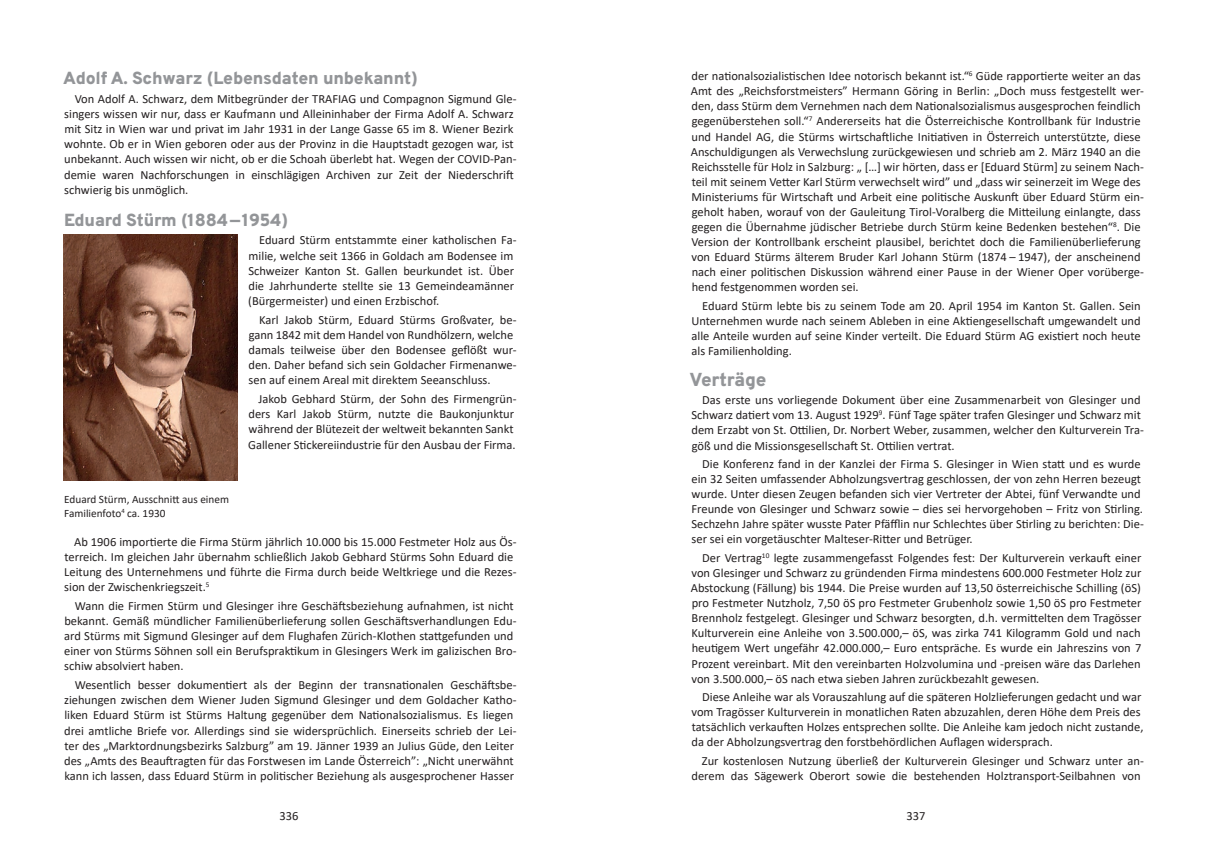
<style>
.page{position:relative;width:1205px;height:851px;background:#fff}
.page>*{position:absolute;margin:0;border:0;box-sizing:border-box;transform-origin:0 0}
.über_mittel{font:800 18.75px "Overpass";letter-spacing:-.01em;color:#939598}
.über_klein{font:800 17.5px "Overpass";letter-spacing:-.01em;color:#939598}
.fliess{font:12.5px/15px "Calibri";color:#231f20}
.bidunterschrift{font:11.25px/13.6px "Calibri";color:#231f20}
</style>
<div class="page">
<img style="left:64px;top:235px;width:173px;height:245px">
<p class="über_klein" style="left:63px;top:65px;width:356px">Adolf A. Schwarz (Lebensdaten unbekannt)</p>
<p class="fliess" style="left:64px;top:91px;width:454px;text-indent:10px">Von Adolf A. Schwarz, dem Mitbegründer der TRAFIAG und Compagnon Sigmund Gle&shy;singers wissen wir nur, dass er Kaufmann und Alleininhaber der Firma Adolf A. Schwarz mit Sitz in Wien war und privat im Jahr 1931 in der Lange Gasse 65 im 8. Wiener Bezirk wohnte. Ob er in Wien geboren oder aus der Provinz in die Hauptstadt gezogen war, ist unbekannt. Auch wissen wir nicht, ob er die Schoah überlebt hat. Wegen der COVID-Pan&shy;demie waren Nachforschungen in einschlägigen Archiven zur Zeit der Niederschrift schwierig bis unmöglich.</p>
<p class="über_klein" style="left:64px;top:207px;width:226px">Eduard Stürm (1884—1954)</p>
<p class="fliess" style="left:248px;top:232px;width:270px;text-indent:11px">Eduard Stürm entstammte einer katholischen Fa&shy;milie, welche seit 1366 in Goldach am Bodensee im Schweizer Kanton St. Gallen beurkundet ist. Über die Jahrhunderte stellte sie 13 Gemeindeamänner (Bürgermeister) und einen Erzbischof.</p>
<p class="fliess" style="left:248px;top:312px;width:269px;text-indent:11px">Karl Jakob Stürm, Eduard Stürms Großvater, be&shy;gann 1842 mit dem Handel von Rundhölzern, welche damals teilweise über den Bodensee geflößt wur&shy;den. Daher befand sich sein Goldacher Firmenanwe&shy;sen auf einem Areal mit direktem Seeanschluss.</p>
<p class="fliess" style="left:248px;top:391px;width:270px;text-indent:10px">Jakob Gebhard Stürm, der Sohn des Firmengrün&shy;ders Karl Jakob Stürm, nutzte die Baukonjunktur während der Blütezeit der weltweit bekannten Sankt Gallener Stickereiindustrie für den Ausbau der Firma.</p>
<p class="bidunterschrift" style="left:64px;top:492px;width:166px">Eduard Stürm, Ausschnitt aus einem<br>Familienfoto<sup>4</sup> ca. 1930</p>
<p class="fliess" style="left:64px;top:533px;width:454px;text-indent:10px">Ab 1906 importierte die Firma Stürm jährlich 10.000 bis 15.000 Festmeter Holz aus Ös&shy;terreich. Im gleichen Jahr übernahm schließlich Jakob Gebhard Stürms Sohn Eduard die Leitung des Unternehmens und führte die Firma durch beide Weltkriege und die Rezes&shy;sion der Zwischenkriegszeit.<sup>5</sup></p>
<p class="fliess" style="left:64px;top:597px;width:454px;text-indent:10px">Wann die Firmen Stürm und Glesinger ihre Geschäftsbeziehung aufnahmen, ist nicht bekannt. Gemäß mündlicher Familienüberlieferung sollen Geschäftsverhandlungen Edu&shy;ard Stürms mit Sigmund Glesinger auf dem Flughafen Zürich-Klothen stattgefunden und einer von Stürms Söhnen soll ein Berufspraktikum in Glesingers Werk im galizischen Bro&shy;schiw absolviert haben.</p>
<p class="fliess" style="left:64px;top:677px;width:454px;text-indent:11px">Wesentlich besser dokumentiert als der Beginn der transnationalen Geschäftsbe&shy;ziehungen zwischen dem Wiener Juden Sigmund Glesinger und dem Goldacher Katho&shy;liken Eduard Stürm ist Stürms Haltung gegenüber dem Nationalsozialismus. Es liegen drei amtliche Briefe vor. Allerdings sind sie widersprüchlich. Einerseits schrieb der Lei&shy;ter des „Marktordnungsbezirks Salzburg” am 19. Jänner 1939 an Julius Güde, den Leiter des „Amts des Beauftragten für das Forstwesen im Lande Österreich”: „Nicht unerwähnt kann ich lassen, dass Eduard Stürm in politischer Beziehung als ausgesprochener Hasser</p>
<p class="fliess" style="left:691px;top:68px;width:454px">der nationalsozialistischen Idee notorisch bekannt ist.“<sup>6</sup> Güde rapportierte weiter an das Amt des „Reichsforstmeisters” Hermann Göring in Berlin: „Doch muss festgestellt wer&shy;den, dass Stürm dem Vernehmen nach dem Nationalsozialismus ausgesprochen feindlich gegenüberstehen soll.“<sup>7</sup> Andererseits hat die Österreichische Kontrollbank für Industrie und Handel AG, die Stürms wirtschaftliche Initiativen in Österreich unterstützte, diese Anschuldigungen als Verwechslung zurückgewiesen und schrieb am 2. März 1940 an die Reichsstelle für Holz in Salzburg: „ […] wir hörten, dass er [Eduard Stürm] zu seinem Nach&shy;teil mit seinem Vetter Karl Stürm verwechselt wird” und „dass wir seinerzeit im Wege des Ministeriums für Wirtschaft und Arbeit eine politische Auskunft über Eduard Stürm ein&shy;geholt haben, worauf von der Gauleitung Tirol-Voralberg die Mitteilung einlangte, dass gegen die Übernahme jüdischer Betriebe durch Stürm keine Bedenken bestehen“<sup>8</sup>. Die Version der Kontrollbank erscheint plausibel, berichtet doch die Familienüberlieferung von Eduard Stürms älterem Bruder Karl Johann Stürm (1874 – 1947), der anscheinend nach einer politischen Diskussion während einer Pause in der Wiener Oper vorüberge&shy;hend festgenommen worden sei.</p>
<p class="fliess" style="left:691px;top:298px;width:451px;text-align:justify;text-indent:11px">Eduard Stürm lebte bis zu seinem Tode am 20. April 1954 im Kanton St. Gallen. Sein Unternehmen wurde nach seinem Ableben in eine Aktiengesellschaft umgewandelt und alle Anteile wurden auf seine Kinder verteilt. Die Eduard Stürm AG existiert noch heute als Familienholding.</p>
<p class="über_mittel" style="left:689px;top:366px;width:79px">Verträge</p>
<p class="fliess" style="left:691px;top:392px;width:454px;text-indent:11px">Das erste uns vorliegende Dokument über eine Zusammenarbeit von Glesinger und Schwarz datiert vom 13. August 1929<sup>9</sup>. Fünf Tage später trafen Glesinger und Schwarz mit dem Erzabt von St. Ottilien, Dr. Norbert Weber, zusammen, welcher den Kulturverein Tra&shy;göß und die Missionsgesellschaft St. Ottilien vertrat.</p>
<p class="fliess" style="left:691px;top:456px;width:454px;text-indent:11px">Die Konferenz fand in der Kanzlei der Firma S. Glesinger in Wien statt und es wurde ein 32 Seiten umfassender Abholzungsvertrag geschlossen, der von zehn Herren bezeugt wurde. Unter diesen Zeugen befanden sich vier Vertreter der Abtei, fünf Verwandte und Freunde von Glesinger und Schwarz sowie – dies sei hervorgehoben – Fritz von Stirling.<br>Sechzehn Jahre später wusste Pater Pfäfflin nur Schlechtes über Stirling zu berichten: Die&shy;ser sei ein vorgetäuschter Malteser-Ritter und Betrüger.</p>
<p class="fliess" style="left:691px;top:550px;width:452px;text-align:justify;text-indent:11px">Der Vertrag<sup>10</sup> legte zusammengefasst Folgendes fest: Der Kulturverein verkauft einer von Glesinger und Schwarz zu gründenden Firma mindestens 600.000 Festmeter Holz zur Abstockung (Fällung) bis 1944. Die Preise wurden auf 13,50 österreichische Schilling (öS) pro Festmeter Nutzholz, 7,50 öS pro Festmeter Grubenholz sowie 1,50 öS pro Festmeter Brennholz festgelegt. Glesinger und Schwarz besorgten, d.h. vermittelten dem Tragösser Kulturverein eine Anleihe von 3.500.000,– öS, was zirka 741 Kilogramm Gold und nach heutigem Wert ungefähr 42.000.000,– Euro entspräche. Es wurde ein Jahreszins von 7<br>Prozent vereinbart. Mit den vereinbarten Holzvolumina und -preisen wäre das Darlehen von 3.500.000,– öS nach etwa sieben Jahren zurückbezahlt gewesen.</p>
<p class="fliess" style="left:691px;top:689px;width:453px;text-indent:11px">Diese Anleihe war als Vorauszahlung auf die späteren Holzlieferungen gedacht und war vom Tragösser Kulturverein in monatlichen Raten abzuzahlen, deren Höhe dem Preis des tatsächlich verkauften Holzes entsprechen sollte. Die Anleihe kam jedoch nicht zustande, da der Abholzungsvertrag den forstbehördlichen Auflagen widersprach.</p>
<p class="fliess" style="left:691px;top:753px;width:454px;text-align:right">Zur kostenlosen Nutzung überließ der Kulturverein Glesinger und Schwarz unter an&shy;derem das Sägewerk Oberort sowie die bestehenden Holztransport-Seilbahnen von</p>
<p class="fliess" style="left:279px;top:808px;width:21px">336</p>
<p class="fliess" style="left:906px;top:808px;width:21px">337</p>
</div>
